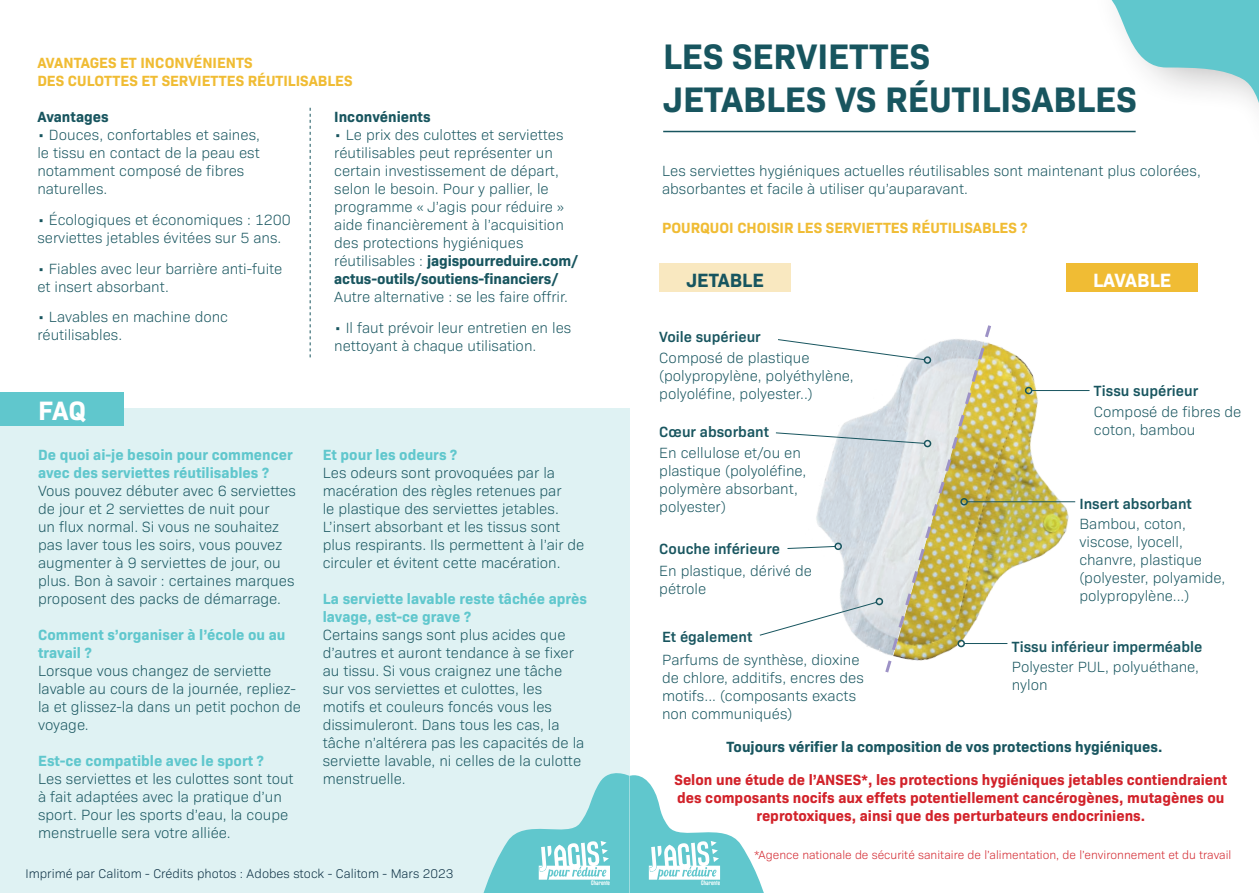
<style>
.page{position:relative;width:1259px;height:893px;background:#fff}
.page>*{position:absolute;margin:0;border:0;box-sizing:border-box;transform-origin:0 0}
.t1{font:700 36px "Bio Sans";color:#18555f}
.t2{font:700 36px "Bio Sans";color:#17555f}
.t3{font:700 27px "Bio Sans";color:#fff}
.t4{font:700 19.5px "Bio Sans";color:#17555f}
.t5{font:700 19.5px "Bio Sans";color:#fff}
.t6{font:300 15px/18px "Bio Sans";color:#18555f}
.t7{font:700 15px/18px "Bio Sans";color:#60c7cd}
.t8{font:700 15px/18px "Bio Sans";color:#d2222a;text-align:center}
.t9{font:600 15px "Bio Sans";color:#18555f}
.t10{font:700 15px/18px "Bio Sans";color:#f0bc34}
.t11{font:700 15px "Bio Sans";color:#18555f}
.t12{font:300 12.75px "Bio Sans";color:#082c40}
.t13{font:300 12px "Bio Sans";color:#d2222a}
.t14{font:700 6.9px "Maqui Rg";color:#fff;scale:.89 1}
.s1{font-weight:700}
</style>
<div class="page">
<hr style="left:663px;top:131px;width:472px;height:1px;background:#18555f">
<img style="left:993px;top:344px;width:83px;height:300px">
<hr style="left:1031px;top:390px;width:58px;height:1px;background:#18555f">
<div style="left:1025px;top:387px;width:7px;height:7px;border:2px solid #18555f;border-radius:50%"></div>
<hr style="left:967px;top:501px;width:108px;height:1px;background:#18555f">
<hr style="left:964px;top:643px;width:43px;height:1px;background:#18555f">
<div style="left:1066px;top:263px;width:132px;height:29px;background:#f0bc34"></div>
<div style="left:659px;top:263px;width:132px;height:29px;background:#f9e8c0"></div>
<svg style="left:759px;top:325px;width:234px;height:348px"></svg>
<div style="left:875px;top:598px;width:8px;height:7px;border:2px solid #18555f;border-radius:50%"></div>
<div style="left:1086px;top:0;width:173px;height:168px;background:#fff"></div>
<svg style="left:1093px;top:0;width:166px;height:132px"></svg>
<div style="left:0;top:409px;width:629px;height:484px;background:#dff2f3"></div>
<svg style="left:310px;top:108px;width:1px;height:249px"></svg>
<div style="left:0;top:392px;width:123px;height:34px;background:#60c7cd"></div>
<svg style="left:483px;top:766px;width:281px;height:127px"></svg>
<p class="t10" style="left:37px;top:53px;width:317px">AVANTAGES ET INCONVÉNIENTS<br>DES CULOTTES ET SERVIETTES RÉUTILISABLES</p>
<p class="t11" style="left:37px;top:105px;width:73px">Avantages</p>
<p class="t6" style="left:37px;top:125px;width:224px">• Douces, confortables et saines, le tissu en contact de la peau est notamment composé de fibres naturelles.</p>
<p class="t6" style="left:37px;top:210px;width:255px">• Écologiques et économiques : 1200 serviettes jetables évitées sur 5 ans.</p>
<p class="t6" style="left:37px;top:258px;width:247px">• Fiables avec leur barrière anti-fuite et insert absorbant.</p>
<p class="t6" style="left:37px;top:307px;width:192px">• Lavables en machine donc réutilisables.</p>
<p class="t11" style="left:334px;top:105px;width:98px">Inconvénients</p>
<p class="t6" style="left:334px;top:125px;width:245px">• Le prix des culottes et serviettes réutilisables peut représenter un certain investissement de départ, selon le besoin. Pour y pallier, le programme « J’agis pour réduire » aide financièrement à l’acquisition des protections hygiéniques réutilisables : <span class="s1">jagispourreduire.com/ actus-outils/soutiens-financiers/</span></p>
<p class="t6" style="left:334px;top:287px;width:235px">Autre alternative : se les faire offrir.</p>
<p class="t6" style="left:334px;top:318px;width:239px">• Il faut prévoir leur entretien en les nettoyant à chaque utilisation.</p>
<h2 class="t3" style="left:38px;top:390px;width:49px">FAQ</h2>
<p class="t7" style="left:38px;top:444px;width:256px">De quoi ai-je besoin pour commencer avec des serviettes réutilisables ?</p>
<p class="t6" style="left:38px;top:480px;width:259px">Vous pouvez débuter avec 6 serviettes de jour et 2 serviettes de nuit pour<br>un flux normal. Si vous ne souhaitez pas laver tous les soirs, vous pouvez augmenter à 9 serviettes de jour, ou plus. Bon à savoir : certaines marques proposent des packs de démarrage.</p>
<p class="t7" style="left:38px;top:624px;width:249px">Comment s’organiser à l’école ou au travail ?</p>
<p class="t6" style="left:38px;top:660px;width:264px">Lorsque vous changez de serviette lavable au cours de la journée, repliez&shy;la et glissez-la dans un petit pochon de voyage.</p>
<p class="t7" style="left:38px;top:750px;width:227px">Est-ce compatible avec le sport ?</p>
<p class="t6" style="left:38px;top:768px;width:257px">Les serviettes et les culottes sont tout à fait adaptées avec la pratique d’un sport. Pour les sports d’eau, la coupe menstruelle sera votre alliée.</p>
<p class="t7" style="left:323px;top:444px;width:136px">Et pour les odeurs ?</p>
<p class="t6" style="left:323px;top:462px;width:263px">Les odeurs sont provoquées par la macération des règles retenues par<br>le plastique des serviettes jetables.<br>L’insert absorbant et les tissus sont plus respirants. Ils permettent à l’air de circuler et évitent cette macération.</p>
<p class="t7" style="left:323px;top:588px;width:266px">La serviette lavable reste tâchée après lavage, est-ce grave ?</p>
<p class="t6" style="left:323px;top:624px;width:263px">Certains sangs sont plus acides que d’autres et auront tendance à se fixer au tissu. Si vous craignez une tâche sur vos serviettes et culottes, les motifs et couleurs foncés vous les dissimuleront. Dans tous les cas, la tâche n’altérera pas les capacités de la serviette lavable, ni celles de la culotte menstruelle.</p>
<p class="t12" style="left:26px;top:864px;width:429px">Imprimé par Calitom - Crédits photos : Adobes stock - Calitom - Mars 2023</p>
<p class="t14" style="left:591px;top:879px;width:23px">Charente</p>
<h1 class="t2" style="left:663px;top:29px;width:268px">LES SERVIETTES</h1>
<h1 class="t1" style="left:663px;top:72px;width:475px">JETABLES VS RÉUTILISABLES</h1>
<p class="t6" style="left:662px;top:161px;width:540px">Les serviettes hygiéniques actuelles réutilisables sont maintenant plus colorées, absorbantes et facile à utiliser qu’auparavant.</p>
<p class="t10" style="left:662px;top:218px;width:367px">POURQUOI CHOISIR LES SERVIETTES RÉUTILISABLES ?</p>
<h3 class="t4" style="left:686px;top:266px;width:79px">JETABLE</h3>
<h3 class="t5" style="left:1093px;top:266px;width:80px">LAVABLE</h3>
<p class="t9" style="left:659px;top:325px;width:103px">Voile supérieur</p>
<p class="t6" style="left:659px;top:347px;width:196px">Composé de plastique (polypropylène, polyéthylène, polyoléfine, polyester..)</p>
<p class="t9" style="left:659px;top:420px;width:111px">Cœur absorbant</p>
<p class="t6" style="left:659px;top:443px;width:149px">En cellulose et/ou en plastique (polyoléfine, polymère absorbant, polyester)</p>
<p class="t9" style="left:659px;top:537px;width:122px">Couche inférieure</p>
<p class="t6" style="left:659px;top:560px;width:154px">En plastique, dérivé de pétrole</p>
<p class="t9" style="left:662px;top:626px;width:92px">Et également</p>
<p class="t6" style="left:662px;top:650px;width:203px">Parfums de synthèse, dioxine de chlore, additifs, encres des motifs... (composants exacts non communiqués)</p>
<p class="t9" style="left:1093px;top:379px;width:106px">Tissu supérieur</p>
<p class="t6" style="left:1093px;top:402px;width:149px">Composé de fibres de coton, bambou</p>
<p class="t9" style="left:1079px;top:492px;width:114px">Insert absorbant</p>
<p class="t6" style="left:1079px;top:514px;width:148px">Bambou, coton, viscose, lyocell, chanvre, plastique (polyester, polyamide, polypropylène...)</p>
<p class="t9" style="left:1011px;top:636px;width:192px">Tissu inférieur imperméable</p>
<p class="t6" style="left:1011px;top:657px;width:189px">Polyester PUL, polyuéthane, nylon</p>
<p class="t11" style="left:726px;top:735px;width:437px">Toujours vérifier la composition de vos protections hygiéniques.</p>
<p class="t8" style="left:674px;top:770px;width:554px">Selon une étude de l’ANSES*, les protections hygiéniques jetables contiendraient des composants nocifs aux effets potentiellement cancérogènes, mutagènes ou reprotoxiques, ainsi que des perturbateurs endocriniens.</p>
<p class="t14" style="left:701px;top:879px;width:23px">Charente</p>
<p class="t13" style="left:754px;top:846px;width:478px">*Agence nationale de sécurité sanitaire de l’alimentation, de l’environnement et du travail</p>
</div>
